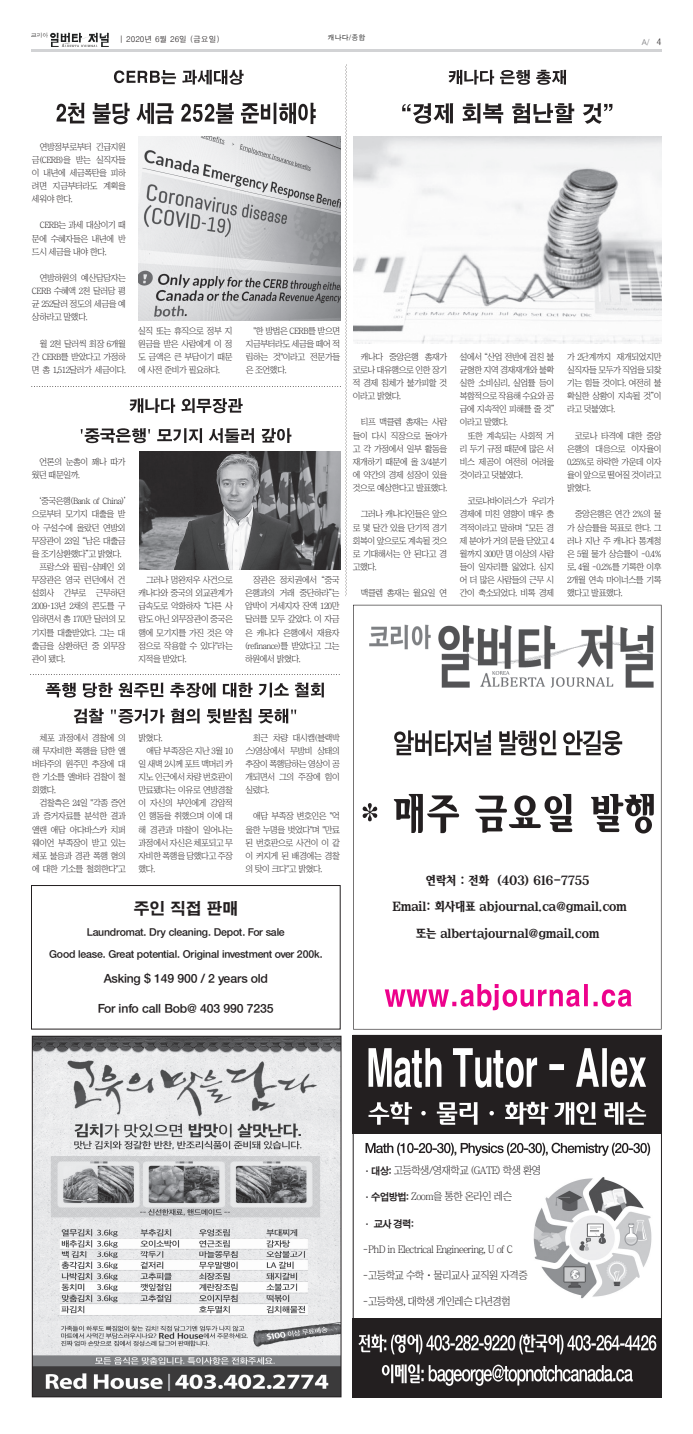
<style>
.page{position:relative;width:693px;height:1434px;background:#fff}
.page>*{position:absolute;margin:0;border:0;box-sizing:border-box;transform-origin:0 0}
.t1{font:15.75px "H2 gtr E";color:#231f20}
.t2{font:12.25px/26.2px "Haan Sollip B";letter-spacing:-.05em;color:#231f20;text-align:center}
.t3{font:12.25px "YDI2002";letter-spacing:-.01em;color:#231f20}
.t4{font:10.5px "Chosunilbo NM";letter-spacing:-.05em;color:#231f20}
.t5{font:10.5px/22.1px "YDI2002";letter-spacing:-.01em;color:#231f20;text-align:center}
.t6{font:10.5px "Sand Kg";color:#231f20}
.t7{font:8.75px/13.1px "Chosunilbo NM";letter-spacing:-.05em;color:#231f20;text-align:justify}
.t8{font:7.88px "H2 gtr M";color:#231f20}
.t9{font:7.88px "H2 gtr M";color:#6c6d70}
.t10{font:7px "H2 gtr M";color:#000}
.s1{font-size:8.75px;color:#231f20}
.s2{font-family:"Sand Kg"}
</style>
<div class="page">
<hr style="left:32px;top:50px;width:630px;height:2px;background:#d2d3d5">
<img style="left:32px;top:32px;width:76px;height:15px">
<div style="left:31px;top:885px;width:310px;height:144px;border:1px solid #231f20"></div>
<img style="left:533px;top:1177px;width:119px;height:122px">
<img style="left:34px;top:1037px;width:305px;height:358px">
<div style="left:32px;top:1035px;width:309px;height:362px;border:1px solid #231f20"></div>
<svg style="left:353px;top:604px;width:309px;height:425px"></svg>
<svg style="left:385px;top:984px;width:247px;height:26px"></svg>
<svg style="left:363px;top:794px;width:291px;height:39px"></svg>
<svg style="left:394px;top:730px;width:228px;height:25px"></svg>
<img style="left:359px;top:614px;width:298px;height:83px">
<div style="left:360px;top:654px;width:75px;height:12px;background:#fff"></div>
<div style="left:353px;top:1035px;width:309px;height:99px;background:#231f20"></div>
<div style="left:353px;top:1317px;width:309px;height:79px;background:#231f20"></div>
<div style="left:353px;top:1034px;width:309px;height:362px;border:1px solid #231f20"></div>
<svg style="left:369px;top:1101px;width:277px;height:23px"></svg>
<svg style="left:369px;top:1048px;width:277px;height:39px"></svg>
<svg style="left:358px;top:1334px;width:298px;height:20px"></svg>
<svg style="left:366px;top:1142px;width:284px;height:13px"></svg>
<svg style="left:382px;top:1364px;width:251px;height:21px"></svg>
<svg style="left:402px;top:103px;width:210px;height:21px"></svg>
<svg style="left:448px;top:70px;width:118px;height:15px"></svg>
<img style="left:353px;top:136px;width:309px;height:207px">
<svg style="left:31px;top:64px;width:316px;height:532px"></svg>
<img style="left:140px;top:452px;width:200px;height:118px">
<svg style="left:30px;top:674px;width:310px;height:1px"></svg>
<svg style="left:74px;top:708px;width:222px;height:15px"></svg>
<svg style="left:46px;top:682px;width:278px;height:15px"></svg>
<p class="t8" style="left:120px;top:35px;width:102px">| 2020년 6월 26일 (금요일)</p>
<p class="t10" style="left:328px;top:34px;width:39px">캐나다/종합</p>
<p class="t9" style="left:642px;top:38px;width:21px">A/ <span class="s1">4</span></p>
<p class="t7" style="left:32px;top:140px;width:96px;text-indent:8px">연방정부로부터 긴급지원 금(CERB)을 받는 실직자들 이 내년에 세금폭탄을 피하 려면 지금부터라도 계획을 세워야 한다.</p>
<p class="t7" style="left:32px;top:219px;width:96px;text-indent:8px">CERB는 과세 대상이기 때 문에 수혜자들은 내년에 반 드시 세금을 내야 한다.</p>
<p class="t7" style="left:32px;top:271px;width:96px;text-indent:8px">연방하원의 예산담당자는 CERB 수혜액 2천 달러당 평 균 252달러 정도의 세금을 예 상하라고 말했다.</p>
<p class="t7" style="left:32px;top:337px;width:96px;text-indent:8px">월 2천 달러씩 최장 6개월 간 CERB를 받았다고 가정하 면 총 1,512달러가 세금이다.</p>
<p class="t7" style="left:138px;top:324px;width:96px">실직 또는 휴직으로 정부 지 원금을 받은 사람에게 이 정 도 금액은 큰 부담이기 때문 에 사전 준비가 필요하다.</p>
<p class="t7" style="left:246px;top:324px;width:96px;text-indent:8px">"한 방법은 CERB를 받으면 지금부터라도 세금을 떼어 적 립하는 것"이라고 전문가들 은 조언했다.</p>
<p class="t7" style="left:32px;top:455px;width:96px;text-indent:8px">언론의 눈총이 꽤나 따가 웠던 때문일까.</p>
<p class="t7" style="left:40px;top:494px;width:88px">‘중국은행(Bank of China)’</p>
<p class="t7" style="left:32px;top:507px;width:96px">으로부터 모기지 대출을 받</p>
<p class="t7" style="left:32px;top:520px;width:96px">아 구설수에 올랐던 연방외</p>
<p class="t7" style="left:32px;top:534px;width:96px">무장관이 23일 “남은 대출금</p>
<p class="t7" style="left:32px;top:547px;width:92px">을 조기상환했다”고 밝혔다.</p>
<p class="t7" style="left:40px;top:560px;width:88px">프랑스와 필립-샴페인 외</p>
<p class="t7" style="left:32px;top:573px;width:96px">무장관은 영국 런던에서 건</p>
<p class="t7" style="left:32px;top:586px;width:96px">설회사 간부로 근무하던</p>
<p class="t7" style="left:32px;top:599px;width:96px">2009·13년 2채의 콘도를 구</p>
<p class="t7" style="left:32px;top:612px;width:96px">입하면서 총 170만 달러의 모</p>
<p class="t7" style="left:32px;top:625px;width:96px">기지를 대출받았다. 그는 대</p>
<p class="t7" style="left:32px;top:639px;width:96px">출금을 상환하던 중 외무장</p>
<p class="t7" style="left:32px;top:652px;width:35px">관이 됐다.</p>
<p class="t7" style="left:138px;top:573px;width:96px;text-indent:8px">그러나 멍완저우 사건으로 캐나다와 중국의 외교관계가 급속도로 악화하자 “다른 사 람도 아닌 외무장관이 중국은 행에 모기지를 가진 것은 약 점으로 작용할 수 있다"라는 지적을 받았다.</p>
<p class="t7" style="left:245px;top:573px;width:96px;text-indent:8px">장관은 정치권에서 “중국 은행과의 거래 중단하라”는 압박이 거세지자 잔액 120만 달러를 모두 갚았다. 이 자금 은 캐나다 은행에서 재융자 (refinance)를 받았다고 그는 하원에서 밝혔다.</p>
<p class="t7" style="left:353px;top:350px;width:96px;text-indent:8px">캐나다 중앙은행 총재가 코로나 대유행으로 인한 장기 적 경제 침체가 불가피할 것 이라고 밝혔다.</p>
<p class="t7" style="left:353px;top:415px;width:96px;text-indent:8px">티프 맥클렘 총재는 사람 들이 다시 직장으로 돌아가 고 각 가정에서 일부 활동을 재개하기 때문에 올 3/4분기 에 약간의 경제 성장이 있을 것으로 예상한다고 발표했다.</p>
<p class="t7" style="left:353px;top:507px;width:96px;text-indent:8px">그러나 캐나다인들은 앞으 로 몇 달간 있을 단기적 경기 회복이 앞으로도 계속될 것으 로 기대해서는 안 된다고 경 고했다.</p>
<p class="t7" style="left:361px;top:586px;width:88px">맥클렘 총재는 월요일 연</p>
<p class="t7" style="left:460px;top:350px;width:96px">설에서 “산업 전반에 걸친 불 균형한 지역 경재재개와 불확 실한 소비심리, 실업률 등이 복합적으로 작용해 수요와 공 급에 지속적인 피해를 줄 것” 이라고 말했다.</p>
<p class="t7" style="left:460px;top:429px;width:96px;text-indent:8px">또한 계속되는 사회적 거 리 두기 규정 때문에 많은 서 비스 제공이 여전히 어려울 것이라고 덧붙였다.</p>
<p class="t7" style="left:460px;top:494px;width:96px;text-indent:8px">코로나바이러스가 우리가 경제에 미친 영향이 매우 충 격적이라고 말하며 “모든 경 제 분야가 거의 문을 닫았고 4 월까지 300만 명 이상의 사람 들이 일자리를 잃었다. 심지 어 더 많은 사람들의 근무 시 간이 축소되었다. 비록 경제</p>
<p class="t7" style="left:567px;top:350px;width:96px">가 2단계까지 재개되었지만 실직자들 모두가 직업을 되찾 기는 힘들 것이다. 여전히 불 확실한 상황이 지속될 것”이 라고 덧붙였다.</p>
<p class="t7" style="left:567px;top:429px;width:96px;text-indent:8px">코로나 타격에 대한 중앙 은행의 대응으로 이자율이 0.25%로 하락한 가운데 이자 율이 앞으로 떨어질 것이라고 밝혔다.</p>
<p class="t7" style="left:567px;top:507px;width:96px;text-indent:8px">중앙은행은 연간 2%의 물 가 상승률을 목표로 한다. 그 러나 지난 주 캐나다 통계청 은 5월 물가 상승률이 -0.4% 로, 4월 -0.2%를 기록한 이후 2개월 연속 마이너스를 기록 했다고 발표했다.</p>
<p class="t7" style="left:32px;top:730px;width:96px;text-indent:8px">체포 과정에서 경찰에 의 해 무자비한 폭행을 당한 앨 버타주의 원주민 추장에 대 한 기소를 앨버타 검찰이 철 회했다.</p>
<p class="t7" style="left:32px;top:796px;width:96px;text-indent:8px">검찰측은 24일 "각종 증언 과 증거자료를 분석한 결과 앨랜 애담 아다바스카 치퍼 웨이언 부족장이 받고 있는 체포 불응과 경관 폭행 혐의 에 대한 기소를 철회한다"고</p>
<p class="t7" style="left:139px;top:730px;width:25px">밝혔다.</p>
<p class="t7" style="left:146px;top:744px;width:88px">애담 부족장은 지난 3월 10</p>
<p class="t7" style="left:139px;top:757px;width:96px">일 새벽 2시께 포트 맥머리 카</p>
<p class="t7" style="left:139px;top:770px;width:96px">지노 인근에서 차량 번호판이</p>
<p class="t7" style="left:139px;top:783px;width:96px">만료됐다는 이유로 연방경찰</p>
<p class="t7" style="left:139px;top:796px;width:96px">이 자신의 부인에게 강압적</p>
<p class="t7" style="left:139px;top:809px;width:96px">인 행동을 취했으며 이에 대</p>
<p class="t7" style="left:139px;top:822px;width:96px">해 경관과 마찰이 일어나는</p>
<p class="t7" style="left:139px;top:835px;width:96px">과정에서 자신은 체포되고 무</p>
<p class="t7" style="left:139px;top:849px;width:96px">자비한 폭행을 당했다고 주장</p>
<p class="t7" style="left:139px;top:862px;width:18px">했다.</p>
<p class="t7" style="left:245px;top:730px;width:96px;text-indent:8px">최근 차량 대시캠(블랙박 스)영상에서 무방비 상태의 추장이 폭행당하는 영상이 공 개되면서 그의 주장에 힘이 실렸다.</p>
<p class="t7" style="left:245px;top:809px;width:96px;text-indent:8px">애담 부족장 변호인은 "억 울한 누명을 벗었다"며 "만료 된 번호판으로 사건이 이 같 이 커지게 된 배경에는 경찰 의 탓이 크다"고 밝혔다.</p>
<h1 class="t1" style="left:134px;top:900px;width:105px">주인 직접 판매</h1>
<p class="t5" style="left:49px;top:921px;width:275px">Laundromat. Dry cleaning. Depot. For sale<br>Good lease. Great potential. Original investment over 200k.</p>
<h2 class="t3" style="left:104px;top:971px;width:165px">Asking $ 149 900 / 2 years old</h2>
<h2 class="t3" style="left:98px;top:1001px;width:177px">For info call Bob@ 403 990 7235</h2>
<h2 class="t2" style="left:392px;top:866px;width:236px">연락처 : 전화 (403) 616-7755<br>Email: 회사대표 abjournal.ca@gmail.com 또는 albertajournal@gmail.com</h2>
<p class="t4" style="left:363px;top:1164px;width:180px"><span class="s2">·대상:</span> 고등학생/영재학교 (GATE) 학생 환영</p>
<p class="t4" style="left:363px;top:1191px;width:151px"><span class="s2">·수업방법:</span> Zoom을 통한 온라인 레슨</p>
<p class="t6" style="left:363px;top:1217px;width:53px">· 교사 경력:</p>
<p class="t4" style="left:363px;top:1243px;width:152px">-PhD in Electrical Engineering, U of C</p>
<p class="t4" style="left:363px;top:1269px;width:167px">-고등학교 수학 ∙ 물리교사 교직원 자격증</p>
<p class="t4" style="left:363px;top:1296px;width:150px">-고등학생, 대학생 개인레슨 다년경험</p>
</div>
